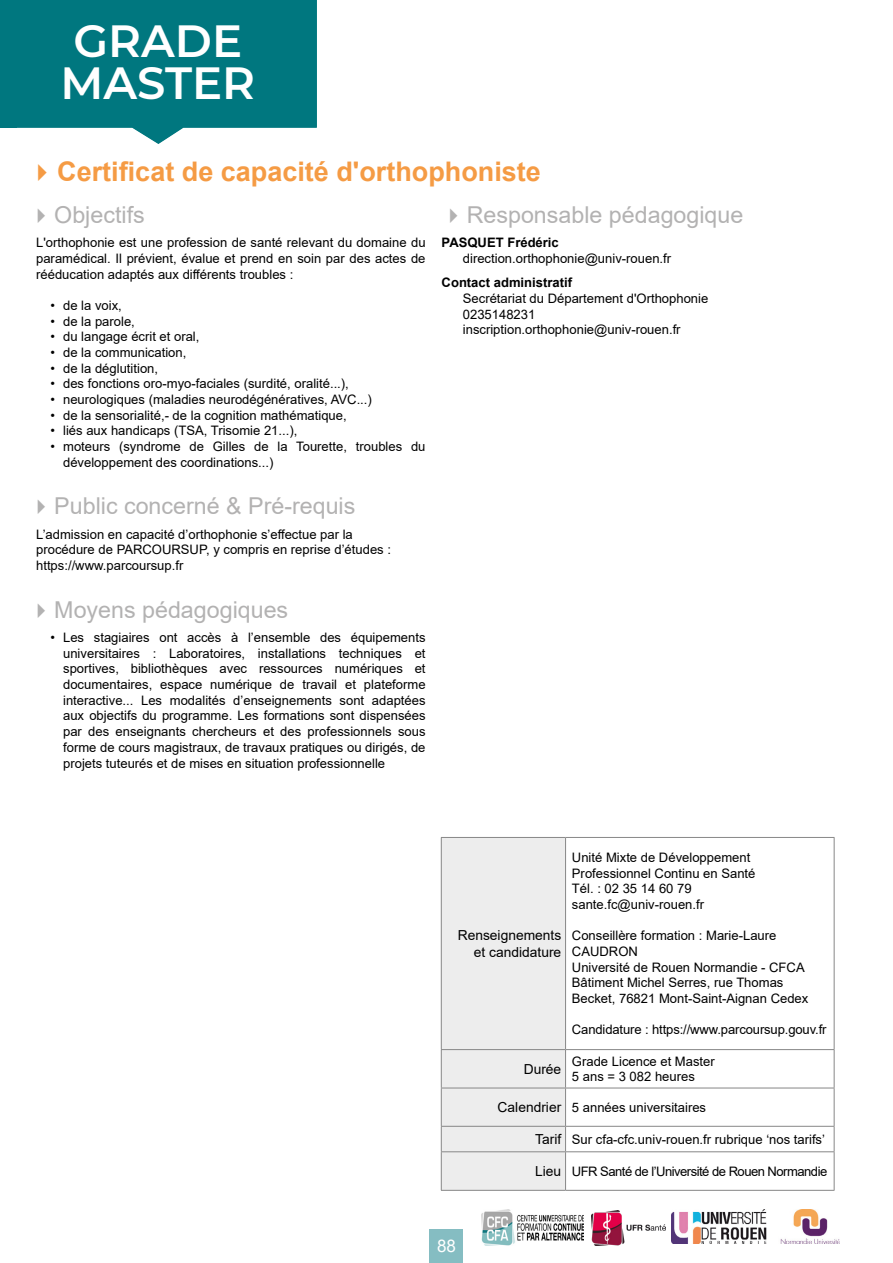
<style>
.page{position:relative;width:893px;height:1263px;background:#fff}
.page>*{position:absolute;margin:0;border:0;box-sizing:border-box;transform-origin:0 0}
.t1{font:600 45px/42px "Montserrat";color:#fff}
.t2{font:600 39px/46.8px "Montserrat";color:#fff}
.t3{font:700 27px "Arial";color:#f59b44}
.t4{font:23.25px "Arial";color:#b3b2b2}
.t5{font:17.4px "Arial";color:#fff}
.t6{font:13.8px/16.5px "Arial";color:#000;text-align:right}
.t7{font:13.05px/15.6px "Arial";color:#000}
.t8{font:13.05px "Arial";letter-spacing:-.04em;color:#000}
.t9{font:700 13.05px "Arial";color:#000}
.s1{font-size:13.8px}
</style>
<div class="page">
<div style="left:430px;top:1229px;width:33px;height:34px;background:#85bdc2"></div>
<svg style="left:566px;top:838px;width:268px;height:352px"></svg>
<hr style="left:566px;top:837px;width:268px;height:1px;background:#878787">
<hr style="left:834px;top:838px;width:1px;height:211px;background:#878787">
<hr style="left:566px;top:1049px;width:268px;height:1px;background:#878787">
<hr style="left:834px;top:1050px;width:1px;height:38px;background:#878787">
<hr style="left:566px;top:1088px;width:268px;height:1px;background:#878787">
<hr style="left:834px;top:1088px;width:1px;height:38px;background:#878787">
<hr style="left:566px;top:1126px;width:268px;height:1px;background:#878787">
<div style="left:441px;top:838px;width:125px;height:352px;background:#ededed"></div>
<svg style="left:834px;top:1127px;width:1px;height:24px"></svg>
<hr style="left:441px;top:1152px;width:1px;height:38px;background:#878787">
<hr style="left:566px;top:1151px;width:268px;height:1px;background:#878787">
<hr style="left:565px;top:1152px;width:1px;height:38px;background:#878787">
<hr style="left:834px;top:1152px;width:1px;height:38px;background:#878787">
<hr style="left:441px;top:1190px;width:125px;height:1px;background:#878787">
<hr style="left:566px;top:1190px;width:268px;height:1px;background:#878787">
<hr style="left:441px;top:837px;width:125px;height:1px;background:#878787">
<hr style="left:441px;top:1049px;width:125px;height:1px;background:#878787">
<hr style="left:441px;top:1088px;width:125px;height:1px;background:#878787">
<hr style="left:441px;top:1126px;width:125px;height:1px;background:#878787">
<hr style="left:441px;top:1151px;width:125px;height:1px;background:#878787">
<img style="left:672px;top:1209px;width:167px;height:34px">
<img style="left:591px;top:1210px;width:75px;height:36px">
<img style="left:482px;top:1209px;width:102px;height:37px">
<svg style="left:17px;top:0;width:300px;height:144px;background:#1a848c"></svg>
<div style="left:0;top:0;width:17px;height:128px;background:#00777f"></div>
<h2 class="t2" style="left:73px;top:13px;width:170px">GRADE<br>MASTER</h2>
<h1 class="t1" style="left:61px;top:18px;width:196px">GRADE<br>MASTER</h1>
<h3 class="t3" style="left:57px;top:153px;width:485px">Certificat de capacité d'orthophoniste</h3>
<h3 class="t4" style="left:54px;top:199px;width:92px">Objectifs</h3>
<p class="t7" style="left:36px;top:235px;width:391px;text-align:justify">L'orthophonie est une profession de santé relevant du domaine du paramédical. Il prévient, évalue et prend en soin par des actes de rééducation adaptés aux différents troubles :</p>
<p class="t7" style="left:50px;top:297px;width:73px">• de la voix,</p>
<p class="t7" style="left:50px;top:313px;width:86px">• de la parole,</p>
<p class="t7" style="left:50px;top:329px;width:151px">• du langage écrit et oral,</p>
<p class="t7" style="left:50px;top:344px;width:138px">• de la communication,</p>
<p class="t7" style="left:50px;top:360px;width:109px">• de la déglutition,</p>
<p class="t7" style="left:50px;top:376px;width:300px">• des fonctions oro-myo-faciales (surdité, oralité...),</p>
<p class="t7" style="left:50px;top:391px;width:323px">• neurologiques (maladies neurodégénératives, AVC...)</p>
<p class="t7" style="left:50px;top:407px;width:298px">• de la sensorialité,- de la cognition mathématique,</p>
<p class="t7" style="left:50px;top:423px;width:249px">• liés aux handicaps (TSA, Trisomie 21...),</p>
<p class="t7" style="left:63px;top:438px;width:364px;text-indent:-13px">• moteurs (syndrome de Gilles de la Tourette, troubles du développement des coordinations...)</p>
<h3 class="t4" style="left:54px;top:490px;width:303px">Public concerné &amp; Pré-requis</h3>
<p class="t7" style="left:36px;top:526px;width:356px">L’admission en capacité d’orthophonie s’effectue par la procédure de PARCOURSUP, y compris en reprise d’études : https://www.parcoursup.fr</p>
<h3 class="t4" style="left:54px;top:593px;width:235px">Moyens pédagogiques</h3>
<p class="t7" style="left:63px;top:629px;width:364px;text-align:justify;text-indent:-13px">• Les stagiaires ont accès à l’ensemble des équipements universitaires : Laboratoires, installations techniques et sportives, bibliothèques avec ressources numériques et documentaires, espace numérique de travail et plateforme interactive... Les modalités d’enseignements sont adaptées aux objectifs du programme. Les formations sont dispensées par des enseignants chercheurs et des professionnels sous forme de cours magistraux, de travaux pratiques ou dirigés, de projets tuteurés et de mises en situation professionnelle</p>
<h3 class="t4" style="left:467px;top:199px;width:278px">Responsable pédagogique</h3>
<p class="t9" style="left:442px;top:234px;width:119px">PASQUET Frédéric</p>
<p class="t7" style="left:463px;top:251px;width:210px">direction.orthophonie@univ-rouen.fr</p>
<p class="t9" style="left:442px;top:273px;width:132px">Contact administratif</p>
<p class="t7" style="left:463px;top:290px;width:247px">Secrétariat du Département d'Orthophonie<br>0235148231 inscription.orthophonie@univ-rouen.fr</p>
<p class="t6" style="left:458px;top:927px;width:105px">Renseignements et candidature</p>
<p class="t7" style="left:572px;top:850px;width:185px">Unité Mixte de Développement<br>Professionnel Continu en Santé<br>Tél. : 02 35 14 60 79 sante.fc@univ-rouen.fr</p>
<p class="t7" style="left:572px;top:928px;width:238px">Conseillère formation : Marie-Laure<br>CAUDRON<br>Université de Rouen Normandie - CFCA<br>Bâtiment Michel Serres, rue Thomas<br>Becket, 76821 Mont-Saint-Aignan Cedex</p>
<p class="t7" style="left:572px;top:1022px;width:256px">Candidature : https://www.parcoursup.gouv.fr</p>
<h3 class="t5" style="left:437px;top:1234px;width:20px">88</h3>
<p class="t6" style="left:524px;top:1061px;width:39px">Durée</p>
<p class="t7" style="left:572px;top:1053px;width:144px">Grade Licence et Master<br>5 ans = 3 082 heures</p>
<p class="t7" style="left:498px;top:1099px;width:210px"><span class="s1">Calendrier</span> 5 années universitaires</p>
<p class="t7" style="left:535px;top:1131px;width:291px"><span class="s1">Tarif</span> Sur cfa-cfc.univ-rouen.fr rubrique ‘nos tarifs’</p>
<p class="t8" style="left:535px;top:1162px;width:294px"><span class="s1">Lieu</span> UFR Santé de l’Université de Rouen Normandie</p>
</div>
